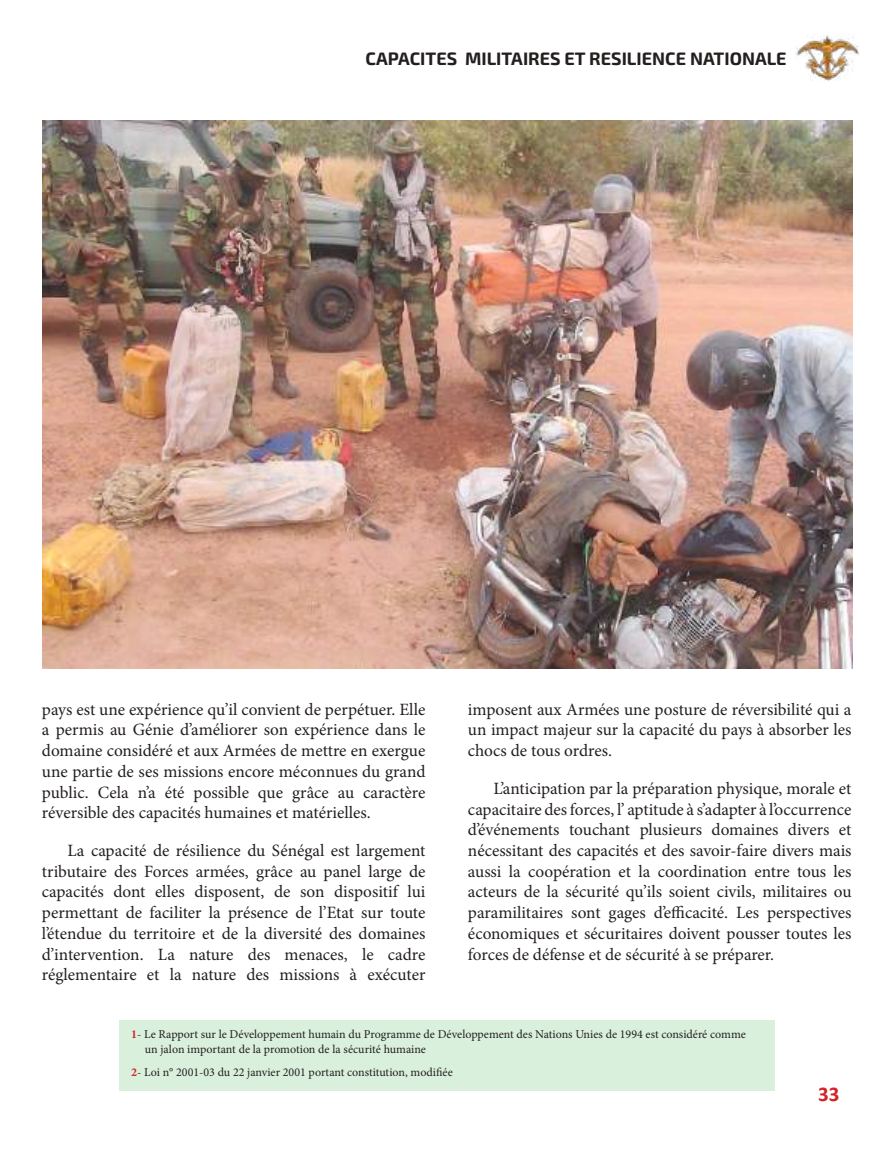
<style>
.page{position:relative;width:893px;height:1149px;background:#fff}
.page>*{position:absolute;margin:0;border:0;box-sizing:border-box;transform-origin:0 0}
.t1{font:700 21px "Calibri";color:#d42429}
.t2{font:700 18px "Exo 2";color:#241f1f}
.t3{font:17.25px/20.7px "Minion Pro";color:#241f1f;text-align:justify}
.t4{font:12px/14.4px "Minion Pro";color:#241f1f}
.s1{font-weight:700;color:#d42429}
</style>
<div class="page">
<img style="left:796px;top:34px;width:63px;height:47px">
<img style="left:43px;top:120px;width:809px;height:548px">
<div style="left:119px;top:1020px;width:655px;height:70px;background:#d9f0dc"></div>
<p class="t2" style="left:365px;top:47px;width:423px">CAPACITES MILITAIRES ET RESILIENCE NATIONALE</p>
<p class="t3" style="left:42px;top:698px;width:385px">pays est une expérience qu’il convient de perpétuer. Elle a permis au Génie d’améliorer son expérience dans le domaine considéré et aux Armées de mettre en exergue une partie de ses missions encore méconnues du grand public. Cela n’a été possible que grâce au caractère réversible des capacités humaines et matérielles.</p>
<p class="t3" style="left:42px;top:840px;width:385px;text-indent:26px">La capacité de résilience du Sénégal est largement tributaire des Forces armées, grâce au panel large de capacités dont elles disposent, de son dispositif lui permettant de faciliter la présence de l’Etat sur toute l’étendue du territoire et de la diversité des domaines d’intervention. La nature des menaces, le cadre réglementaire et la nature des missions à exécuter</p>
<p class="t3" style="left:468px;top:698px;width:385px">imposent aux Armées une posture de réversibilité qui a un impact majeur sur la capacité du pays à absorber les chocs de tous ordres.</p>
<p class="t3" style="left:468px;top:777px;width:385px;text-indent:26px">L’anticipation par la préparation physique, morale et capacitaire des forces, l’ aptitude à s’adapter à l’occurrence d’événements touchant plusieurs domaines divers et nécessitant des capacités et des savoir-faire divers mais aussi la coopération et la coordination entre tous les acteurs de la sécurité qu’ils soient civils, militaires ou paramilitaires sont gages d’efficacité. Les perspectives économiques et sécuritaires doivent pousser toutes les forces de défense et de sécurité à se préparer.</p>
<p class="t4" style="left:145px;top:1026px;width:602px;text-indent:-14px"><span class="s1">1</span>- Le Rapport sur le Développement humain du Programme de Développement des Nations Unies de 1994 est considéré comme un jalon important de la promotion de la sécurité humaine</p>
<p class="t4" style="left:131px;top:1064px;width:323px"><span class="s1">2</span>- Loi n° 2001-03 du 22 janvier 2001 portant constitution, modifiée</p>
<p class="t1" style="left:818px;top:1080px;width:23px">33</p>
</div>
